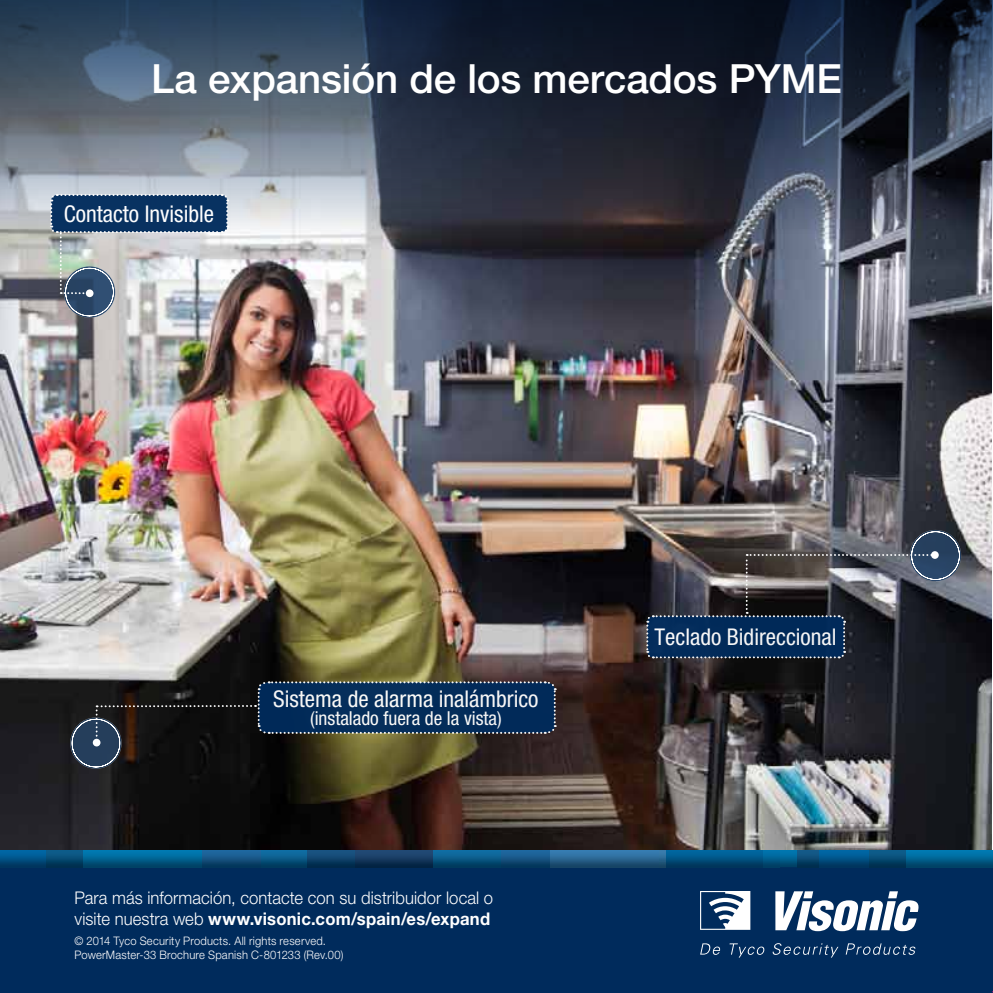
<style>
.page{position:relative;width:993px;height:993px;background:#fff}
.page>*{position:absolute;margin:0;border:0;box-sizing:border-box;transform-origin:0 0}
.t1{font:500 40.25px "Helvetica Neue LT Pro";letter-spacing:-.005em;color:#fff}
.t2{font:condensed 23.1px "Helvetica Neue LT Std";color:#fff}
.t3{font:condensed 19.25px "Helvetica Neue LT Std";color:#fff}
.t4{font:300 17.5px/21px "Helvetica Neue LT Pro";letter-spacing:.005em;color:#fff;scale:.95 1}
.t5{font:300 11.72px/14px "Helvetica Neue LT Pro";letter-spacing:.02em;color:#fff;scale:.95 1}
.s1{font-weight:700}
</style>
<div class="page">
<img style="left:0;top:233px;width:991px;height:617px">
<div style="left:0;top:850px;width:992px;height:142px;background:#002b5c"></div>
<img style="left:0;top:850px;width:797px;height:16px">
<img style="left:797px;top:850px;width:195px;height:16px">
<svg style="left:700px;top:891px;width:219px;height:39px"></svg>
<svg style="left:700px;top:943px;width:20px;height:11px"></svg>
<svg style="left:729px;top:943px;width:35px;height:14px"></svg>
<svg style="left:772px;top:943px;width:66px;height:14px"></svg>
<svg style="left:845px;top:943px;width:70px;height:11px"></svg>
<svg style="left:0;top:0;width:992px;height:233px;background:#3d4757"></svg>
<svg style="left:72px;top:680px;width:484px;height:87px;background:#212d37"></svg>
<svg style="left:645px;top:531px;width:314px;height:128px;background:#3b4250"></svg>
<svg style="left:49px;top:193px;width:180px;height:123px;background:#8494a5"></svg>
<h1 class="t1" style="left:151px;top:55px;width:692px">La expansión de los mercados PYME</h1>
<h2 class="t2" style="left:64px;top:200px;width:152px">Contacto Invisible</h2>
<h2 class="t2" style="left:273px;top:685px;width:267px">Sistema de alarma inalámbrico</h2>
<p class="t3" style="left:310px;top:706px;width:193px">(instalado fuera de la vista(</p>
<p class="t4" style="left:74px;top:886px;width:442px">Para más información, contacte con su distribuidor local o visite nuestra web <span class="s1">www.visonic.com/spain/es/expand</span></p>
<p class="t5" style="left:74px;top:933px;width:284px">© 2014 Tyco Security Products. All rights reserved.<br>PowerMaster-33 Brochure Spanish C-801233 (Rev.00(</p>
<h2 class="t2" style="left:654px;top:623px;width:183px">Teclado Bidireccional</h2>
</div>
